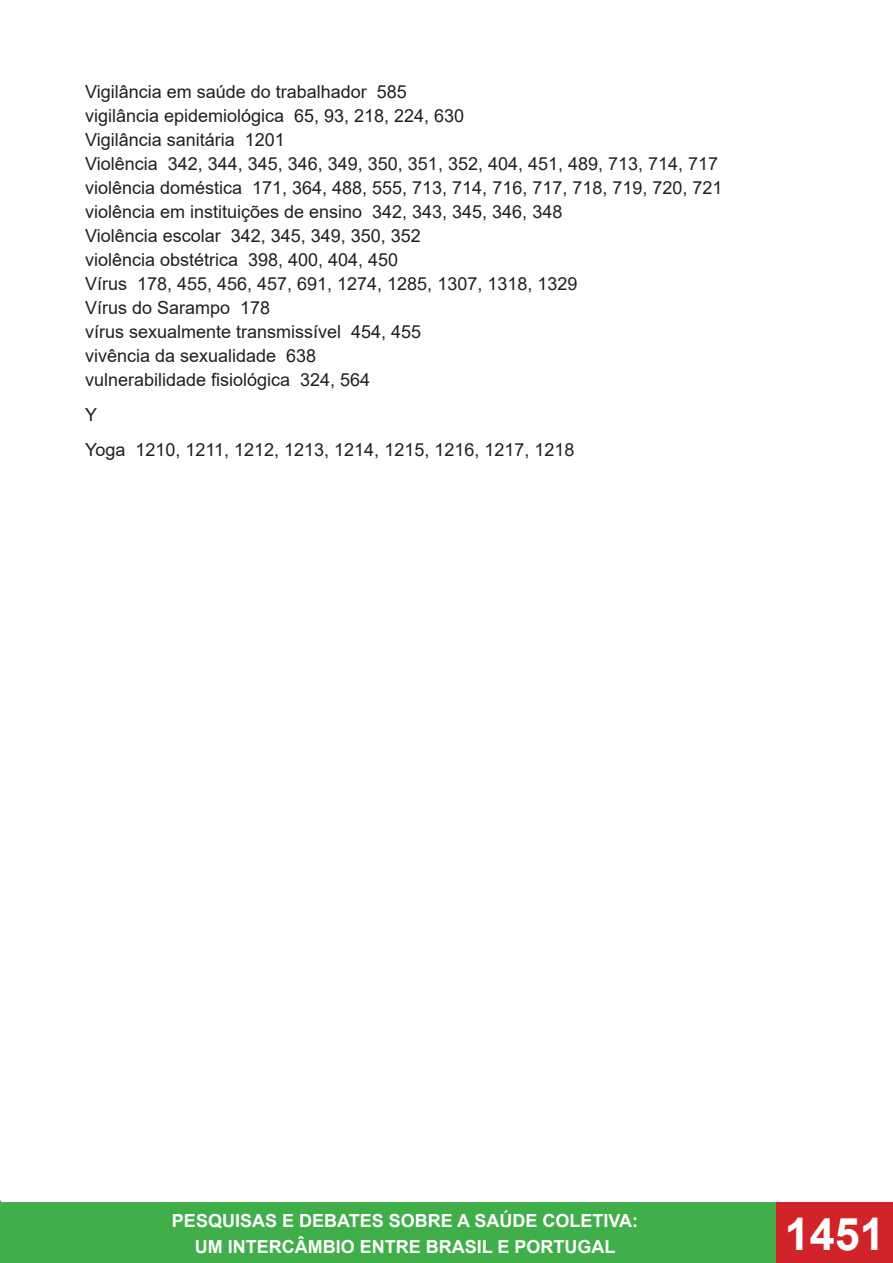
<style>
.page{position:relative;width:893px;height:1263px;background:#fff}
.page>*{position:absolute;margin:0;border:0;box-sizing:border-box;transform-origin:0 0}
.t1{font:700 45px "Arial";color:#fff}
.t2{font:18px "Arial";color:#231f20}
.t3{font:700 18px/26.5px "Arial";color:#fff;text-align:center}
</style>
<div class="page">
<div style="left:0;top:1202px;width:776px;height:61px;background:#40ae49"></div>
<div style="left:776px;top:1202px;width:117px;height:61px;background:#d1232a"></div>
<p class="t2" style="left:85px;top:79px;width:323px">Vigilância em saúde do trabalhador 585</p>
<p class="t2" style="left:85px;top:103px;width:381px">vigilância epidemiológica 65, 93, 218, 224, 630</p>
<p class="t2" style="left:85px;top:127px;width:201px">Vigilância sanitária 1201</p>
<p class="t2" style="left:85px;top:151px;width:635px">Violência 342, 344, 345, 346, 349, 350, 351, 352, 404, 451, 489, 713, 714, 717</p>
<p class="t2" style="left:85px;top:175px;width:639px">violência doméstica 171, 364, 488, 555, 713, 714, 716, 717, 718, 719, 720, 721</p>
<p class="t2" style="left:85px;top:199px;width:479px">violência em instituições de ensino 342, 343, 345, 346, 348</p>
<p class="t2" style="left:85px;top:223px;width:337px">Violência escolar 342, 345, 349, 350, 352</p>
<p class="t2" style="left:85px;top:247px;width:315px">violência obstétrica 398, 400, 404, 450</p>
<p class="t2" style="left:85px;top:271px;width:494px">Vírus 178, 455, 456, 457, 691, 1274, 1285, 1307, 1318, 1329</p>
<p class="t2" style="left:85px;top:295px;width:187px">Vírus do Sarampo 178</p>
<p class="t2" style="left:85px;top:319px;width:338px">vírus sexualmente transmissível 454, 455</p>
<p class="t2" style="left:85px;top:343px;width:233px">vivência da sexualidade 638</p>
<p class="t2" style="left:85px;top:367px;width:287px">vulnerabilidade fisiológica 324, 564</p>
<p class="t2" style="left:85px;top:402px;width:14px">Y</p>
<p class="t2" style="left:85px;top:437px;width:491px">Yoga 1210, 1211, 1212, 1213, 1214, 1215, 1216, 1217, 1218</p>
<p class="t3" style="left:172px;top:1207px;width:468px">PESQUISAS E DEBATES SOBRE A SAÚDE COLETIVA:<br>UM INTERCÂMBIO ENTRE BRASIL E PORTUGAL</p>
<h1 class="t1" style="left:785px;top:1202px;width:102px">1451</h1>
</div>
